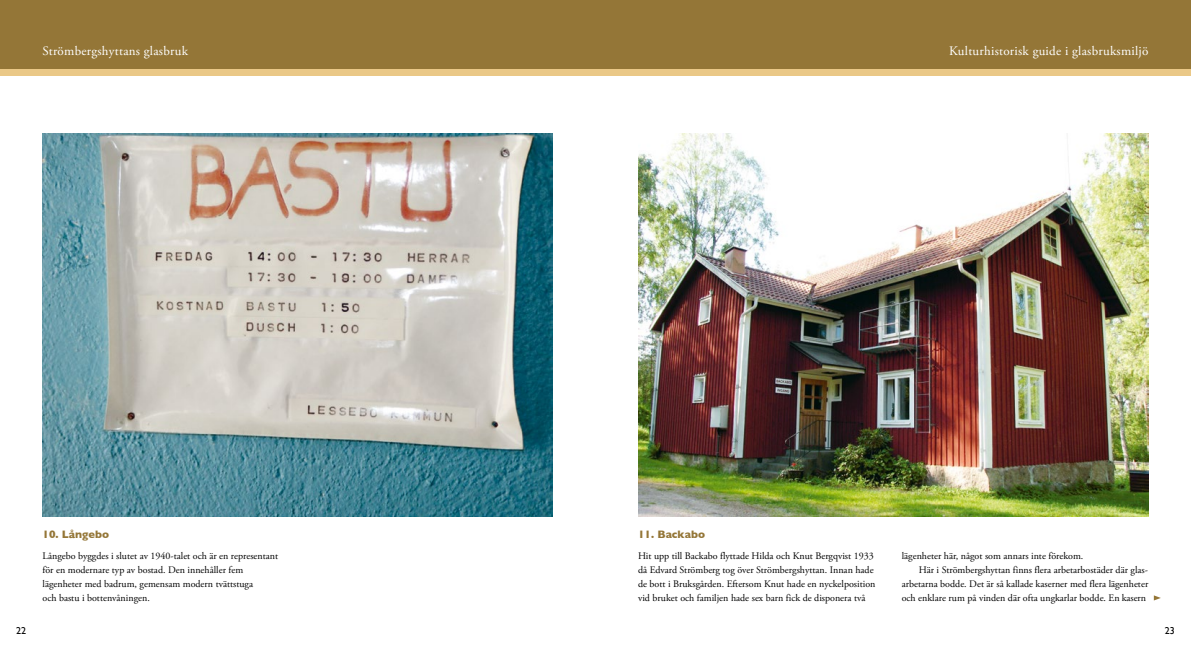
<style>
.page{position:relative;width:1191px;height:652px;background:#fff}
.page>*{position:absolute;margin:0;border:0;box-sizing:border-box;transform-origin:0 0}
.t1{font:13px "Adobe Garamond Pro";letter-spacing:.02em;color:#fff}
.Mellanrubrik{font:700 11px "Gill Sans";color:#947637}
.Bröd_1a{font:10px/14px "Adobe Garamond Pro";color:#000}
.Bröd{font:10px/14px "Adobe Garamond Pro";color:#000;text-align:justify}
.t2{font:10px "Gill Sans";color:#000}
</style>
<div class="page">
<img style="left:43px;top:134px;width:510px;height:382px">
<img style="left:638px;top:134px;width:510px;height:382px">
<svg style="left:1153px;top:595px;width:7px;height:5px"></svg>
<div style="left:0;top:69px;width:1191px;height:6px;background:#eac887"></div>
<div style="left:0;top:0;width:1191px;height:69px;background:#947637"></div>
<h1 class="t1" style="left:43px;top:43px;width:147px">Strömbergshyttans glasbruk</h1>
<h1 class="t1" style="left:949px;top:43px;width:201px">Kulturhistorisk guide i glasbruksmiljö</h1>
<p class="Mellanrubrik" style="left:43px;top:526px;width:68px">10. Långebo</p>
<p class="Bröd_1a" style="left:43px;top:549px;width:237px">Långebo byggdes i slutet av 1940-talet och är en representant för en modernare typ av bostad. Den innehåller fem lägenheter med badrum, gemensam modern tvättstuga<br>och bastu i bottenvåningen.</p>
<p class="Mellanrubrik" style="left:638px;top:526px;width:69px">11. Backabo</p>
<p class="Bröd_1a" style="left:638px;top:549px;width:239px">Hit upp till Backabo flyttade Hilda och Knut Bergqvist 1933 då Edvard Strömberg tog över Strömbergshyttan. Innan hade de bott i Bruksgården. Eftersom Knut hade en nyckelposition vid bruket och familjen hade sex barn fick de disponera två</p>
<p class="Bröd_1a" style="left:901px;top:549px;width:183px">lägenheter här, något som annars inte förekom.</p>
<p class="Bröd" style="left:901px;top:563px;width:248px;text-indent:17px">Här i Strömbergshyttan finns flera arbetarbostäder där glas&shy;arbetarna bodde. Det är så kallade kaserner med flera lägenheter och enklare rum på vinden där ofta ungkarlar bodde. En kasern</p>
<p class="t2" style="left:16px;top:625px;width:11px">22</p>
<p class="t2" style="left:1164px;top:625px;width:11px">23</p>
</div>
